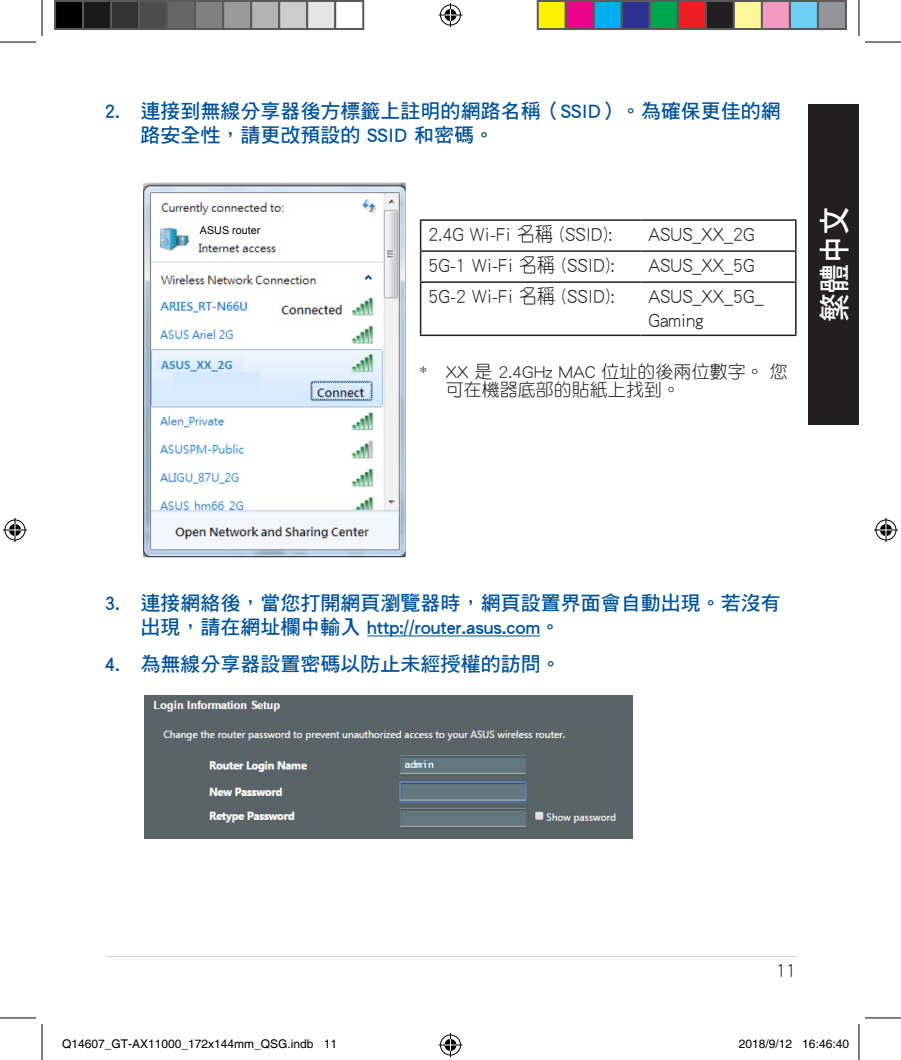
<style>
.page{position:relative;width:901px;height:1060px;background:#fff}
.page>*{position:absolute;margin:0;border:0;box-sizing:border-box;transform-origin:0 0}
.t1{font:32px "DF Hei Std W7";color:#fff;scale:.9 1}
.WL_Header_3{font:20px/24px "DF Hei Std W7";color:#00539b}
.WL_Page_No{font:20px/24px "DF Yuan Std W3";color:#231f20;scale:.9 1}
.WL_Body_Text_-_List{font:18px/18px "DF Yuan Std W3";color:#231f20}
.t2{font:12px "Helvetica";color:#000}
.t3{font:10.8px "Arial";color:#000}
</style>
<div class="page">
<div style="left:807px;top:104px;width:51px;height:320px;background:#231f20"></div>
<hr style="left:106px;top:955px;width:690px;height:1px;background:#d1d3d4">
<img style="left:143px;top:182px;width:263px;height:376px">
<div style="left:195px;top:220px;width:59px;height:18px;background:#fff"></div>
<hr style="left:420px;top:219px;width:220px;height:2px;background:#231f20">
<hr style="left:640px;top:219px;width:156px;height:2px;background:#231f20">
<hr style="left:420px;top:250px;width:220px;height:2px;background:#231f20">
<svg style="left:420px;top:221px;width:1px;height:60px"></svg>
<hr style="left:640px;top:250px;width:156px;height:2px;background:#231f20">
<svg style="left:795px;top:221px;width:1px;height:60px"></svg>
<hr style="left:420px;top:281px;width:220px;height:2px;background:#231f20">
<hr style="left:420px;top:283px;width:1px;height:51px;background:#231f20">
<hr style="left:640px;top:281px;width:156px;height:2px;background:#231f20">
<hr style="left:795px;top:283px;width:1px;height:51px;background:#231f20">
<hr style="left:420px;top:334px;width:220px;height:2px;background:#231f20">
<hr style="left:640px;top:334px;width:156px;height:2px;background:#231f20">
<hr style="left:367px;top:635px;width:173px;height:1px;background:#00539b">
<img style="left:145px;top:695px;width:487px;height:143px">
<hr style="left:0;top:42px;width:36px;height:1px;background:#000">
<hr style="left:864px;top:42px;width:36px;height:1px;background:#000">
<hr style="left:0;top:1017px;width:36px;height:1px;background:#000">
<hr style="left:864px;top:1017px;width:36px;height:1px;background:#000">
<hr style="left:42px;top:0;width:1px;height:36px;background:#000">
<hr style="left:42px;top:1023px;width:1px;height:36px;background:#000">
<hr style="left:858px;top:0;width:1px;height:36px;background:#000">
<hr style="left:858px;top:1023px;width:1px;height:36px;background:#000">
<svg style="left:438px;top:3px;width:24px;height:24px"></svg>
<svg style="left:438px;top:1033px;width:24px;height:23px"></svg>
<svg style="left:3px;top:518px;width:24px;height:24px"></svg>
<svg style="left:874px;top:518px;width:23px;height:24px"></svg>
<div style="left:55px;top:1px;width:28px;height:28px;background:#000"></div>
<div style="left:54px;top:0;width:30px;height:30px;border:2px solid #595959"></div>
<div style="left:83px;top:1px;width:28px;height:28px;background:#1a1a1a"></div>
<div style="left:82px;top:0;width:30px;height:30px;border:2px solid #595959"></div>
<div style="left:111px;top:1px;width:28px;height:28px;background:#333"></div>
<div style="left:110px;top:0;width:30px;height:30px;border:2px solid #595959"></div>
<div style="left:139px;top:1px;width:28px;height:28px;background:#4d4d4d"></div>
<div style="left:138px;top:0;width:30px;height:30px;border:2px solid #595959"></div>
<div style="left:167px;top:1px;width:28px;height:28px;background:#666"></div>
<div style="left:166px;top:0;width:30px;height:30px;border:2px solid #595959"></div>
<div style="left:195px;top:1px;width:28px;height:28px;background:#808080"></div>
<div style="left:194px;top:0;width:30px;height:30px;border:2px solid #595959"></div>
<div style="left:223px;top:1px;width:28px;height:28px;background:#999"></div>
<div style="left:222px;top:0;width:30px;height:30px;border:2px solid #595959"></div>
<div style="left:251px;top:1px;width:28px;height:28px;background:#b3b3b3"></div>
<div style="left:250px;top:0;width:30px;height:30px;border:2px solid #595959"></div>
<div style="left:279px;top:1px;width:28px;height:28px;background:#ccc"></div>
<div style="left:278px;top:0;width:30px;height:30px;border:2px solid #595959"></div>
<div style="left:307px;top:1px;width:28px;height:28px;background:#e6e6e6"></div>
<div style="left:306px;top:0;width:30px;height:30px;border:2px solid #595959"></div>
<div style="left:334px;top:0;width:30px;height:30px;border:2px solid #595959"></div>
<div style="left:537px;top:1px;width:28px;height:28px;background:#fff101"></div>
<div style="left:536px;top:0;width:30px;height:30px;border:2px solid #595959"></div>
<div style="left:565px;top:1px;width:28px;height:28px;background:#ed028c"></div>
<div style="left:564px;top:0;width:30px;height:30px;border:2px solid #595959"></div>
<div style="left:593px;top:1px;width:28px;height:28px;background:#00aeef"></div>
<div style="left:592px;top:0;width:30px;height:30px;border:2px solid #595959"></div>
<div style="left:621px;top:1px;width:28px;height:28px;background:#2e3092"></div>
<div style="left:620px;top:0;width:30px;height:30px;border:2px solid #595959"></div>
<div style="left:649px;top:1px;width:28px;height:28px;background:#00a54f"></div>
<div style="left:648px;top:0;width:30px;height:30px;border:2px solid #595959"></div>
<div style="left:677px;top:1px;width:28px;height:28px;background:#ee1d23"></div>
<div style="left:676px;top:0;width:30px;height:30px;border:2px solid #595959"></div>
<div style="left:705px;top:1px;width:28px;height:28px;background:#231f20"></div>
<div style="left:704px;top:0;width:30px;height:30px;border:2px solid #595959"></div>
<div style="left:733px;top:1px;width:28px;height:28px;background:#fff79a"></div>
<div style="left:732px;top:0;width:30px;height:30px;border:2px solid #595959"></div>
<div style="left:761px;top:1px;width:28px;height:28px;background:#f499c2"></div>
<div style="left:760px;top:0;width:30px;height:30px;border:2px solid #595959"></div>
<div style="left:789px;top:1px;width:28px;height:28px;background:#6bcff6"></div>
<div style="left:788px;top:0;width:30px;height:30px;border:2px solid #595959"></div>
<div style="left:817px;top:1px;width:28px;height:28px;background:#939598"></div>
<div style="left:816px;top:0;width:30px;height:30px;border:2px solid #595959"></div>
<p class="WL_Header_3" style="left:140px;top:98px;width:642px;text-indent:-36px">2. 連接到無線分享器後方標籤上註明的網路名稱（SSID）。為確保更佳的網路安全性，請更改預設的 SSID 和密碼。</p>
<p class="t3" style="left:200px;top:223px;width:62px">ASUS router</p>
<p class="WL_Page_No" style="left:428px;top:222px;width:206px">2.4G Wi-Fi 名稱 (SSID):</p>
<p class="WL_Page_No" style="left:648px;top:222px;width:119px">ASUS_XX_2G</p>
<p class="WL_Page_No" style="left:428px;top:253px;width:208px">5G-1 Wi-Fi 名稱 (SSID):</p>
<p class="WL_Page_No" style="left:648px;top:253px;width:119px">ASUS_XX_5G</p>
<p class="WL_Page_No" style="left:428px;top:284px;width:208px">5G-2 Wi-Fi 名稱 (SSID):</p>
<p class="WL_Page_No" style="left:648px;top:284px;width:129px">ASUS_XX_5G_<br>Gaming</p>
<p class="WL_Body_Text_-_List" style="left:446px;top:362px;width:343px;text-indent:-26px">* XX 是 2.4GHz MAC 位址的後兩位數字。 您可在機器底部的貼紙上找到。</p>
<h1 class="t1" style="left:816px;top:322px;width:129px;rotate:-90deg">繁體中文</h1>
<p class="WL_Header_3" style="left:140px;top:590px;width:641px;text-indent:-36px">3. 連接網絡後，當您打開網頁瀏覽器時，網頁設置界面會自動出現。若沒有出現，請在網址欄中輸入 http://router.asus.com。</p>
<p class="WL_Header_3" style="left:104px;top:651px;width:457px">4. 為無線分享器設置密碼以防止未經授權的訪問。</p>
<p class="WL_Page_No" style="left:776px;top:957px;width:24px">11</p>
<p class="t2" style="left:62px;top:1036px;width:276px">Q14607_GT-AX11000_172x144mm_QSG.indb 11</p>
<p class="t2" style="left:738px;top:1036px;width:112px">2018/9/12 16:46:40</p>
</div>
